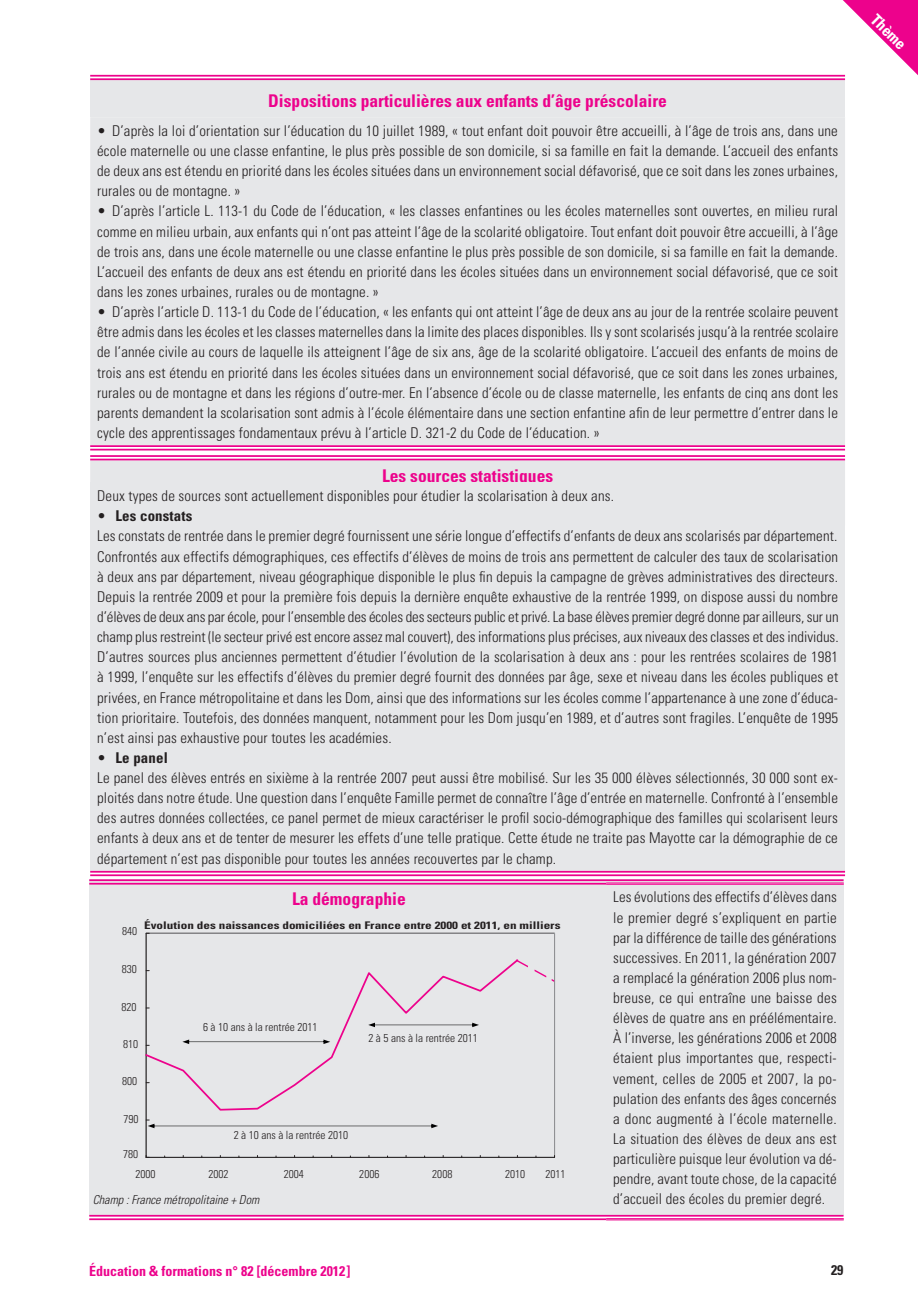
<style>
.page{position:relative;width:918px;height:1315px;background:#fff}
.page>*{position:absolute;margin:0;border:0;box-sizing:border-box;transform-origin:0 0}
.t1{font:700 condensed 17.5px "Univers";color:#ed028c}
.t2{font:700 condensed 15.75px "Univers";color:#fff}
.t3{font:300 condensed 14.88px/20.1px "Univers";letter-spacing:.01em;color:#231f20;text-align:justify}
.t4{font:700 condensed 14px "Univers";color:#ed028c}
.t5{font:700 condensed 14px "Univers";color:#231f20}
.t6{font:italic 300 condensed 12.25px "Univers";color:#231f20}
.t7{font:300 condensed 11.38px/20.7px "Univers";color:#231f20}
.t8{font:700 condensed 10.5px "Univers";color:#231f20;scale:1.25 1}
.s1{font-weight:700}
</style>
<div class="page">
<div style="left:90px;top:77px;width:755px;height:40px;background:#e6e7e9"></div>
<div style="left:90px;top:117px;width:755px;height:365px;background:#e6e7e9"></div>
<div style="left:90px;top:75px;width:755px;height:5px;background:#fff"></div>
<svg style="left:90px;top:447px;width:755px;height:2px"></svg>
<svg style="left:90px;top:457px;width:755px;height:2px"></svg>
<hr style="left:90px;top:75px;width:755px;height:2px;background:#ed028c">
<hr style="left:90px;top:78px;width:755px;height:2px;background:#ed028c">
<hr style="left:90px;top:445px;width:755px;height:2px;background:#ed028c">
<hr style="left:90px;top:449px;width:755px;height:1px;background:#ed028c">
<hr style="left:90px;top:455px;width:755px;height:2px;background:#ed028c">
<hr style="left:90px;top:459px;width:755px;height:1px;background:#ed028c">
<div style="left:90px;top:482px;width:755px;height:391px;background:#e6e7e9"></div>
<svg style="left:90px;top:872px;width:755px;height:1px"></svg>
<hr style="left:90px;top:871px;width:755px;height:1px;background:#ed028c">
<hr style="left:90px;top:874px;width:755px;height:2px;background:#ed028c">
<div style="left:89px;top:879px;width:754px;height:336px;background:#e6e7e9"></div>
<hr style="left:89px;top:1214px;width:754px;height:2px;background:#ed028c">
<hr style="left:89px;top:1218px;width:754px;height:2px;background:#ed028c">
<hr style="left:89px;top:879px;width:754px;height:2px;background:#ed028c">
<hr style="left:89px;top:883px;width:754px;height:1px;background:#ed028c">
<hr style="left:146px;top:1157px;width:408px;height:1px;background:#231f20">
<svg style="left:145px;top:957px;width:371px;height:154px"></svg>
<svg style="left:516px;top:959px;width:12px;height:8px"></svg>
<svg style="left:534px;top:969px;width:20px;height:13px"></svg>
<svg style="left:146px;top:933px;width:335px;height:224px"></svg>
<hr style="left:606px;top:882px;width:237px;height:2px;background:#fff">
<hr style="left:606px;top:882px;width:237px;height:1px;background:#ed028c">
<hr style="left:606px;top:884px;width:237px;height:1px;background:#ed028c">
<svg style="left:818px;top:0;width:100px;height:81px"></svg>
<p class="t1" style="left:268px;top:90px;width:400px">Dispositions particulières aux enfants d’âge préscolaire</p>
<p class="t3" style="left:97px;top:121px;width:742px">• D’après la loi d’orientation sur l’éducation du 10 juillet 1989, « tout enfant doit pouvoir être accueilli, à l’âge de trois ans, dans une école maternelle ou une classe enfantine, le plus près possible de son domicile, si sa famille en fait la demande. L’accueil des enfants de deux ans est étendu en priorité dans les écoles situées dans un environnement social défavorisé, que ce soit dans les zones urbaines, rurales ou de montagne. »</p>
<p class="t3" style="left:97px;top:201px;width:742px">• D’après l’article L. 113-1 du Code de l’éducation, « les classes enfantines ou les écoles maternelles sont ouvertes, en milieu rural comme en milieu urbain, aux enfants qui n’ont pas atteint l’âge de la scolarité obligatoire. Tout enfant doit pouvoir être accueilli, à l’âge de trois ans, dans une école maternelle ou une classe enfantine le plus près possible de son domicile, si sa famille en fait la demande.<br>L’accueil des enfants de deux ans est étendu en priorité dans les écoles situées dans un environnement social défavorisé, que ce soit dans les zones urbaines, rurales ou de montagne. »</p>
<p class="t3" style="left:97px;top:302px;width:742px">• D’après l’article D. 113-1 du Code de l’éducation, « les enfants qui ont atteint l’âge de deux ans au jour de la rentrée scolaire peuvent être admis dans les écoles et les classes maternelles dans la limite des places disponibles. Ils y sont scolarisés jusqu’à la rentrée scolaire de l’année civile au cours de laquelle ils atteignent l’âge de six ans, âge de la scolarité obligatoire. L’accueil des enfants de moins de trois ans est étendu en priorité dans les écoles situées dans un environnement social défavorisé, que ce soit dans les zones urbaines, rurales ou de montagne et dans les régions d’outre-mer. En l’absence d’école ou de classe maternelle, les enfants de cinq ans dont les parents demandent la scolarisation sont admis à l’école élémentaire dans une section enfantine afin de leur permettre d’entrer dans le cycle des apprentissages fondamentaux prévu à l’article D. 321-2 du Code de l’éducation. »</p>
<p class="t1" style="left:382px;top:465px;width:173px">Les sources statistiques</p>
<p class="t3" style="left:97px;top:486px;width:518px">Deux types de sources sont actuellement disponibles pour étudier la scolarisation à deux ans.</p>
<p class="t3" style="left:97px;top:506px;width:743px;text-align:left">• <span class="s1">Les constats<br></span>Les constats de rentrée dans le premier degré fournissent une série longue d’effectifs d’enfants de deux ans scolarisés par département.<br>Confrontés aux effectifs démographiques, ces effectifs d’élèves de moins de trois ans permettent de calculer des taux de scolarisation à deux ans par département, niveau géographique disponible le plus fin depuis la campagne de grèves administratives des directeurs.<br>Depuis la rentrée 2009 et pour la première fois depuis la dernière enquête exhaustive de la rentrée 1999, on dispose aussi du nombre d’élèves de deux ans par école, pour l’ensemble des écoles des secteurs public et privé. La base élèves premier degré donne par ailleurs, sur un champ plus restreint (le secteur privé est encore assez mal couvert), des informations plus précises, aux niveaux des classes et des individus.<br>D’autres sources plus anciennes permettent d’étudier l’évolution de la scolarisation à deux ans : pour les rentrées scolaires de 1981 à 1999, l’enquête sur les effectifs d’élèves du premier degré fournit des données par âge, sexe et niveau dans les écoles publiques et privées, en France métropolitaine et dans les Dom, ainsi que des informations sur les écoles comme l’appartenance à une zone d’éduca&shy;tion prioritaire. Toutefois, des données manquent, notamment pour les Dom jusqu’en 1989, et d’autres sont fragiles. L’enquête de 1995 n’est ainsi pas exhaustive pour toutes les académies.</p>
<p class="t3" style="left:97px;top:747px;width:742px;text-align:left">• <span class="s1">Le panel<br></span>Le panel des élèves entrés en sixième à la rentrée 2007 peut aussi être mobilisé. Sur les 35 000 élèves sélectionnés, 30 000 sont ex&shy;ploités dans notre étude. Une question dans l’enquête Famille permet de connaître l’âge d’entrée en maternelle. Confronté à l’ensemble des autres données collectées, ce panel permet de mieux caractériser le profil socio-démographique des familles qui scolarisent leurs enfants à deux ans et de tenter de mesurer les effets d’une telle pratique. Cette étude ne traite pas Mayotte car la démographie de ce département n’est pas disponible pour toutes les années recouvertes par le champ.</p>
<p class="t1" style="left:292px;top:888px;width:115px">La démographie</p>
<p class="t3" style="left:613px;top:887px;width:225px">Les évolutions des effectifs d’élèves dans le premier degré s’expliquent en partie par la différence de taille des générations successives. En 2011, la génération 2007 a remplacé la génération 2006 plus nom&shy;breuse, ce qui entraîne une baisse des élèves de quatre ans en préélémentaire.<br>À l’inverse, les générations 2006 et 2008 étaient plus importantes que, respecti&shy;vement, celles de 2005 et 2007, la po&shy;pulation des enfants des âges concernés a donc augmenté à l’école maternelle.<br>La situation des élèves de deux ans est particulière puisque leur évolution va dé&shy;pendre, avant toute chose, de la capacité d’accueil des écoles du premier degré.</p>
<p class="t8" style="left:144px;top:919px;width:335px">Évolution des naissances domiciliées en France entre 2000 et 2011, en milliers</p>
<p class="t7" style="left:122px;top:921px;width:17px">840</p>
<p class="t7" style="left:122px;top:959px;width:17px">830</p>
<p class="t7" style="left:121px;top:996px;width:17px">820</p>
<p class="t7" style="left:123px;top:1033px;width:17px">810</p>
<p class="t7" style="left:122px;top:1070px;width:17px">800</p>
<p class="t7" style="left:123px;top:1108px;width:17px">790</p>
<p class="t7" style="left:135px;top:1143px;width:22px;text-indent:-12px">780<br>2000</p>
<p class="t7" style="left:203px;top:1016px;width:116px">6 à 10 ans à la rentrée 2011</p>
<p class="t7" style="left:368px;top:1027px;width:111px">2 à 5 ans à la rentrée 2011</p>
<p class="t7" style="left:234px;top:1124px;width:116px">2 à 10 ans à la rentrée 2010</p>
<p class="t7" style="left:208px;top:1164px;width:22px">2002</p>
<p class="t7" style="left:284px;top:1164px;width:22px">2004</p>
<p class="t7" style="left:359px;top:1164px;width:22px">2006</p>
<p class="t7" style="left:432px;top:1164px;width:22px">2008</p>
<p class="t7" style="left:505px;top:1164px;width:22px">2010</p>
<p class="t7" style="left:545px;top:1164px;width:22px">2011</p>
<p class="t6" style="left:93px;top:1192px;width:168px">Champ : France métropolitaine + Dom</p>
<p class="t4" style="left:89px;top:1262px;width:263px">Éducation &amp; formations n° 82 [décembre 2012 ]</p>
<p class="t5" style="left:831px;top:1261px;width:14px">29</p>
<p class="t2" style="left:880px;top:10px;width:44px;rotate:45deg">Thème</p>
</div>
